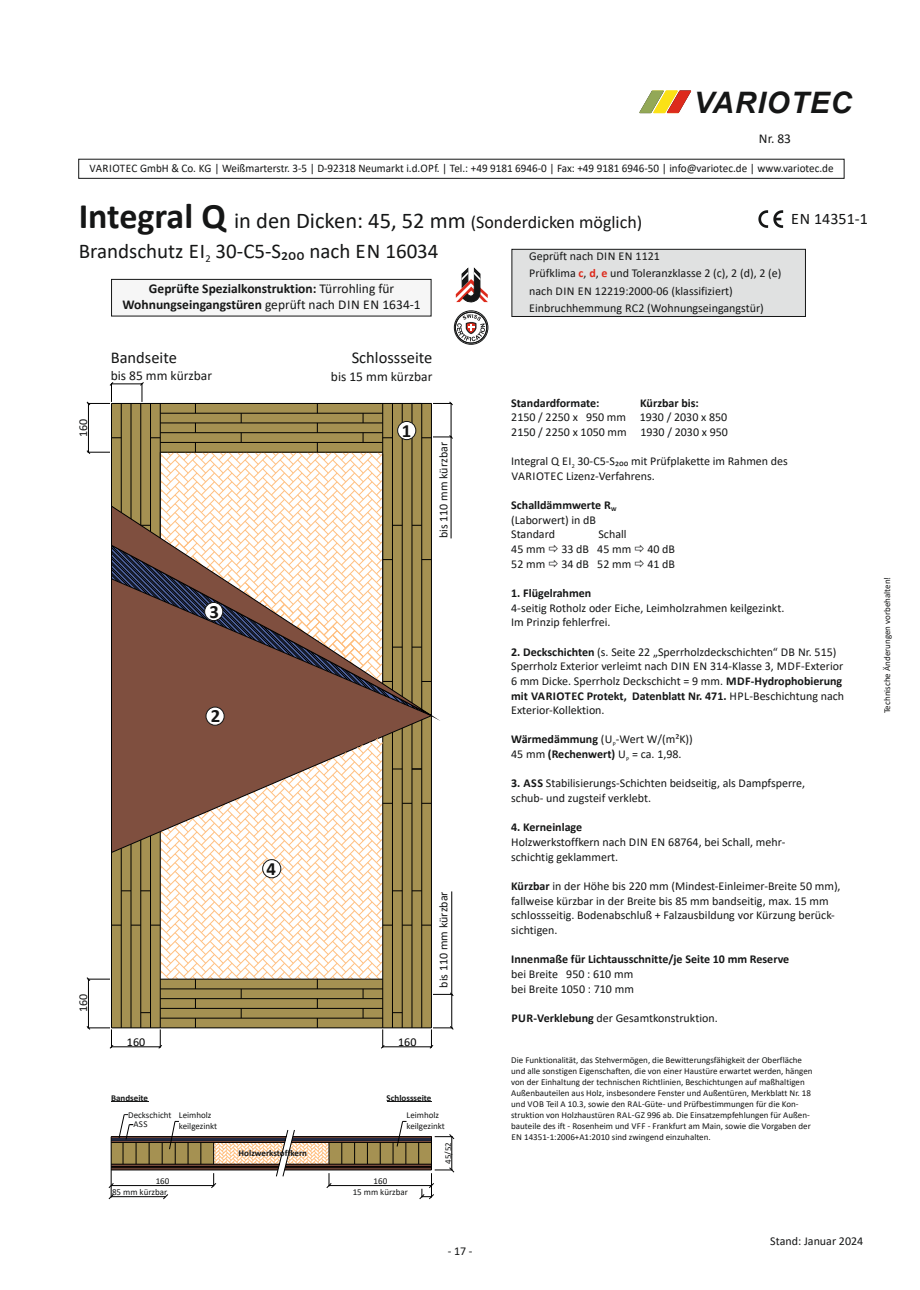
<style>
.page{position:relative;width:920px;height:1290px;background:#fff}
.page>*{position:absolute;margin:0;border:0;box-sizing:border-box;transform-origin:0 0}
.t1{font:italic 700 29.55px "Arial";letter-spacing:.035em;color:#151616}
.t2{font:21px "Calibri";color:#151616}
.t3{font:700 18.75px "Calibri";color:#151616}
.t4{font:18px "Calibri";color:#151616}
.t5{font:16.5px "Calibri";color:#151616}
.t6{font:16.05px "Calibri";color:#151616}
.t7{font:700 13.5px/16.5px "Calibri";color:#151616;text-align:center}
.t8{font:13.5px "Calibri";color:#151616}
.t9{font:12px/14.7px "Calibri";color:#151616}
.t10{font:700 12px "Calibri";color:#151616}
.t11{font:12px "Calibri";color:#000}
.t12{font:700 12px "Calibri";color:#dd2b1c}
.t13{font:11.55px "Calibri";color:#151616;scale:.96 1}
.t14{font:9px/10.9px "Calibri";color:#151616}
.t15{font:700 9px "Calibri";color:#151616}
.t16{font:6px "Calibri";color:#151616}
.s1{font-weight:700;font-size:36px}
.s2{font-size:22.5px}
.s3{font-weight:400}
.s4{font-weight:700}
</style>
<div class="page">
<svg style="left:639px;top:91px;width:52px;height:22px"></svg>
<hr style="left:111px;top:1101px;width:37px;height:1px;background:#151616">
<hr style="left:387px;top:1101px;width:44px;height:1px;background:#151616">
<svg style="left:109px;top:1114px;width:345px;height:85px"></svg>
<hr style="left:431px;top:1137px;width:1px;height:33px;background:#000">
<svg style="left:456px;top:268px;width:32px;height:34px"></svg>
<div style="left:454px;top:311px;width:34px;height:33px;border:1px solid #151616;border-radius:50%"></div>
<div style="left:455px;top:312px;width:32px;height:31px;border:1px solid #151616;border-radius:50%"></div>
<svg style="left:457px;top:314px;width:28px;height:27px"></svg>
<div style="left:111px;top:279px;width:320px;height:37px;background:#f6f6f6;border:1px solid #151616"></div>
<div style="left:512px;top:249px;width:294px;height:68px;background:#e0e1e1;border:1px solid #151616"></div>
<svg style="left:87px;top:382px;width:367px;height:667px"></svg>
<svg style="left:160px;top:452px;width:223px;height:54px"></svg>
<svg style="left:111px;top:506px;width:326px;height:213px"></svg>
<svg style="left:758px;top:210px;width:25px;height:18px"></svg>
<h1 class="t1" style="left:694px;top:83px;width:159px">VARIOTEC</h1>
<p class="t8" style="left:759px;top:130px;width:34px">Nr. 83</p>
<p class="t13" style="left:90px;top:160px;width:777px">VARIOTEC GmbH &amp; Co. KG | Weißmarterstr. 3-5 | D-92318 Neumarkt i.d.OPf. | Tel.: +49 9181 6946-0 | Fax: +49 9181 6946-50 | info@variotec.de | www.variotec.de</p>
<h3 class="t4" style="left:79px;top:210px;width:565px"><span class="s1">Integral Q</span> <span class="s2">in den Dicken: 45, 52 mm</span> (Sonderdicken möglich)</h3>
<h2 class="t2" style="left:79px;top:236px;width:361px">Brandschutz EI<sub>2</sub> 30-C5-S₂₀₀ nach EN 16034</h2>
<p class="t9" style="left:529px;top:246px;width:254px;line-height:17.5px">Geprüft nach DIN EN 1121<br>Prüfklima , , und Toleranzklasse 2 (c), 2 (d), 2 (e)</p>
<p class="t12" style="left:579px;top:265px;width:30px">cde</p>
<p class="t9" style="left:529px;top:282px;width:236px;line-height:17.5px">nach DIN EN 12219:2000-06 (klassifiziert)<br>Einbruchhemmung RC2 (Wohnungseingangstür)</p>
<p class="t7" style="left:123px;top:280px;width:300px">Geprüfte Spezialkonstruktion: <span class="s3">Türrohling für<br></span>Wohnungseingangstüren <span class="s3">geprüft nach DIN EN 1634-1</span></p>
<h3 class="t6" style="left:791px;top:208px;width:78px">EN 14351-1</h3>
<h3 class="t5" style="left:111px;top:346px;width:68px">Bandseite</h3>
<p class="t8" style="left:111px;top:366px;width:103px">bis 85 mm kürzbar</p>
<h3 class="t5" style="left:352px;top:346px;width:82px">Schlossseite</h3>
<p class="t8" style="left:331px;top:367px;width:103px">bis 15 mm kürzbar</p>
<p class="t9" style="left:76px;top:437px;width:20px;rotate:-90deg">160</p>
<h3 class="t3" style="left:209px;top:598px;width:11px">3</h3>
<h3 class="t3" style="left:211px;top:703px;width:11px">2</h3>
<h3 class="t3" style="left:402px;top:417px;width:11px">1</h3>
<p class="t9" style="left:436px;top:538px;width:98px;rotate:-90deg">bis 110 mm kürzbar</p>
<p class="t9" style="left:76px;top:1012px;width:20px;rotate:-90deg">160</p>
<h3 class="t3" style="left:267px;top:855px;width:11px">4</h3>
<p class="t9" style="left:436px;top:988px;width:98px;rotate:-90deg">bis 110 mm kürzbar</p>
<p class="t11" style="left:127px;top:1033px;width:20px">160</p>
<p class="t11" style="left:398px;top:1033px;width:20px">160</p>
<p class="t15" style="left:111px;top:1091px;width:39px">Bandseite</p>
<p class="t15" style="left:387px;top:1091px;width:46px">Schlossseite</p>
<p class="t14" style="left:128px;top:1109px;width:45px">Deckschicht</p>
<p class="t14" style="left:407px;top:1109px;width:40px">Leimholz keilgezinkt</p>
<p class="t14" style="left:133px;top:1119px;width:16px">ASS</p>
<p class="t14" style="left:179px;top:1109px;width:40px">Leimholz keilgezinkt</p>
<p class="t15" style="left:239px;top:1147px;width:70px">Holzwerkstoffkern</p>
<p class="t14" style="left:442px;top:1164px;width:23px;rotate:-90deg">45/52</p>
<p class="t14" style="left:156px;top:1175px;width:15px">160</p>
<p class="t14" style="left:374px;top:1175px;width:15px">160</p>
<p class="t14" style="left:112px;top:1186px;width:57px">85 mm kürzbar</p>
<p class="t14" style="left:353px;top:1186px;width:57px">15 mm kürzbar</p>
<p class="t10" style="left:511px;top:394px;width:90px">Standardformate:</p>
<p class="t10" style="left:640px;top:394px;width:60px">Kürzbar bis:</p>
<p class="t9" style="left:511px;top:409px;width:218px">2150 / 2250 x 950 mm 1930 / 2030 x 850<br>2150 / 2250 x 1050 mm 1930 / 2030 x 950</p>
<p class="t9" style="left:511px;top:453px;width:278px">Integral Q EI 30-C5-S₂₀₀ mit Prüfplakette im Rahmen des</p>
<p class="t16" style="left:572px;top:461px;width:5px">2</p>
<p class="t9" style="left:511px;top:468px;width:145px">VARIOTEC Lizenz-Verfahrens.</p>
<p class="t9" style="left:511px;top:497px;width:107px"><span class="s4">Schalldämmwerte R</span><sub>W </sub>(Laborwert) in dB<br>Standard</p>
<p class="t9" style="left:598px;top:527px;width:30px">Schall</p>
<p class="t9" style="left:511px;top:541px;width:36px">45 mm</p>
<p class="t9" style="left:561px;top:541px;width:71px">33 dB 45 mm</p>
<p class="t9" style="left:647px;top:541px;width:29px">40 dB</p>
<p class="t9" style="left:511px;top:556px;width:36px">52 mm</p>
<p class="t9" style="left:561px;top:556px;width:71px">34 dB 52 mm</p>
<p class="t9" style="left:647px;top:556px;width:29px">41 dB</p>
<p class="t10" style="left:511px;top:584px;width:82px">1. Flügelrahmen</p>
<p class="t9" style="left:511px;top:600px;width:275px">4-seitig Rotholz oder Eiche, Leimholzrahmen keilgezinkt.<br>Im Prinzip fehlerfrei.</p>
<p class="t9" style="left:511px;top:644px;width:334px"><span class="s4">2. Deckschichten</span> (s. Seite 22 „Sperrholzdeckschichten“ DB Nr. 515)<br>Sperrholz Exterior verleimt nach DIN EN 314-Klasse 3, MDF-Exterior 6 mm Dicke. Sperrholz Deckschicht = 9 mm. <span class="s4">MDF-Hydrophobierung mit VARIOTEC Protekt, Datenblatt Nr. 471.</span> HPL-Beschichtung nach Exterior-Kollektion.</p>
<p class="t9" style="left:511px;top:732px;width:183px"><span class="s4">Wärmedämmung</span> (U -Wert W/(m²K))</p>
<p class="t16" style="left:613px;top:740px;width:5px">P</p>
<p class="t9" style="left:511px;top:746px;width:172px">45 mm <span class="s4">(Rechenwert)</span> U = ca. 1,98.</p>
<p class="t16" style="left:626px;top:754px;width:5px">P</p>
<p class="t9" style="left:511px;top:776px;width:295px"><span class="s4">3. ASS</span> Stabilisierungs-Schichten beidseitig, als Dampfsperre, schub- und zugsteif verklebt.</p>
<p class="t10" style="left:511px;top:819px;width:72px">4. Kerneinlage</p>
<p class="t9" style="left:511px;top:834px;width:276px">Holzwerkstoffkern nach DIN EN 68764, bei Schall, mehr&shy;schichtig geklammert.</p>
<p class="t9" style="left:511px;top:878px;width:331px"><span class="s4">Kürzbar</span> in der Höhe bis 220 mm (Mindest-Einleimer-Breite 50 mm), fallweise kürzbar in der Breite bis 85 mm bandseitig, max. 15 mm schlossseitig. Bodenabschluß + Falzausbildung vor Kürzung berück&shy;sichtigen.</p>
<p class="t10" style="left:511px;top:951px;width:280px">Innenmaße für Lichtausschnitte/je Seite 10 mm Reserve</p>
<p class="t9" style="left:511px;top:966px;width:124px">bei Breite 950 : 610 mm bei Breite 1050 : 710 mm</p>
<p class="t9" style="left:511px;top:1010px;width:208px"><span class="s4">PUR-Verklebung</span> der Gesamtkonstruktion.</p>
<p class="t14" style="left:511px;top:1054px;width:303px">Die Funktionalität, das Stehvermögen, die Bewitterungsfähigkeit der Oberfläche und alle sonstigen Eigenschaften, die von einer Haustüre erwartet werden, hängen von der Einhaltung der technischen Richtlinien, Beschichtungen auf maßhaltigen Außenbauteilen aus Holz, insbesondere Fenster und Außentüren, Merkblatt Nr. 18 und VOB Teil A 10.3, sowie den RAL-Güte- und Prüfbestimmungen für die Kon&shy;struktion von Holzhaustüren RAL-GZ 996 ab. Die Einsatzempfehlungen für Außen&shy;bauteile des ift - Rosenheim und VFF - Frankfurt am Main, sowie die Vorgaben der EN 14351-1:2006+A1:2010 sind zwingend einzuhalten.</p>
<p class="t14" style="left:882px;top:713px;width:138px;rotate:-90deg">Technische Änderungen vorbehalten!</p>
<p class="t9" style="left:448px;top:1243px;width:26px">- 17 -</p>
<p class="t9" style="left:770px;top:1233px;width:94px">Stand: Januar 2024</p>
</div>
